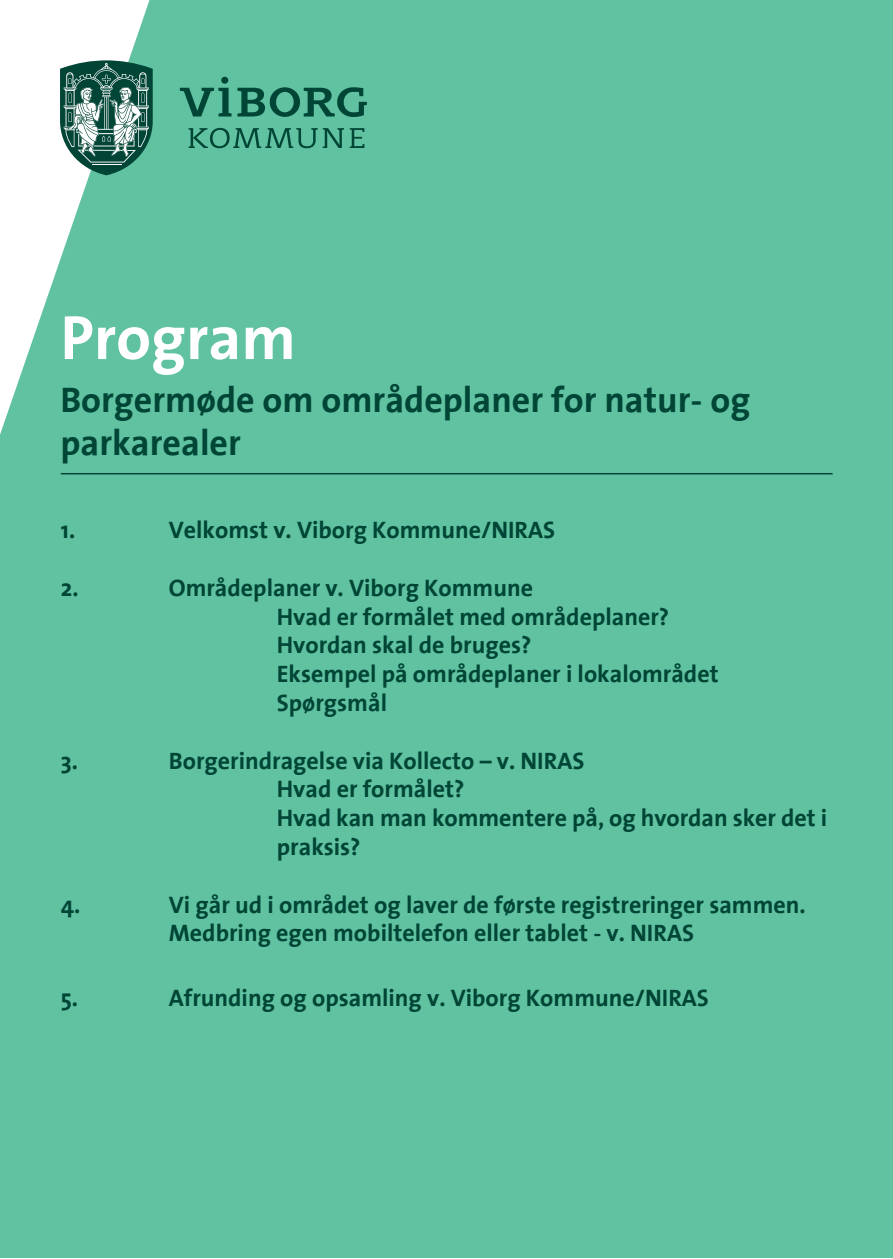
<style>
.page{position:relative;width:893px;height:1259px;background:#fff}
.page>*{position:absolute;margin:0;border:0;box-sizing:border-box;transform-origin:0 0}
.t1{font:700 63px "The Sans";color:#fff}
.t2{font:700 36px/43.2px "The Sans";color:#004535}
.t3{font:700 24px/28.8px "The Sans";color:#004535}
</style>
<div class="page">
<div style="left:0;top:0;width:893px;height:1257px;background:#60c2a0"></div>
<svg style="left:0;top:0;width:149px;height:435px"></svg>
<hr style="left:61px;top:473px;width:772px;height:1px;background:#004535">
<div style="left:221px;top:77px;width:7px;height:7px;background:#004535;border-radius:50%"></div>
<svg style="left:180px;top:87px;width:187px;height:30px"></svg>
<svg style="left:189px;top:128px;width:155px;height:20px"></svg>
<svg style="left:350px;top:128px;width:14px;height:20px"></svg>
<svg style="left:60px;top:60px;width:93px;height:115px;background:#58897c"></svg>
<hr style="left:92px;top:164px;width:30px;height:1px;background:#fff">
<p class="t1" style="left:60px;top:285px;width:237px">Program</p>
<p class="t2" style="left:60px;top:377px;width:691px">Borgermøde om områdeplaner for natur- og parkarealer</p>
<p class="t3" style="left:61px;top:515px;width:16px">1.</p>
<p class="t3" style="left:169px;top:515px;width:388px">Velkomst v. Viborg Kommune/NIRAS</p>
<p class="t3" style="left:61px;top:572px;width:19px">2.</p>
<p class="t3" style="left:169px;top:572px;width:366px">Områdeplaner v. Viborg Kommune</p>
<p class="t3" style="left:277px;top:601px;width:394px">Hvad er formålet med områdeplaner?</p>
<p class="t3" style="left:277px;top:630px;width:256px">Hvordan skal de bruges?</p>
<p class="t3" style="left:277px;top:659px;width:443px">Eksempel på områdeplaner i lokalområdet</p>
<p class="t3" style="left:277px;top:688px;width:112px">Spørgsmål</p>
<p class="t3" style="left:61px;top:745px;width:19px">3.</p>
<p class="t3" style="left:169px;top:745px;width:417px">Borgerindragelse via Kollecto – v. NIRAS</p>
<p class="t3" style="left:277px;top:774px;width:189px">Hvad er formålet?</p>
<p class="t3" style="left:277px;top:803px;width:552px">Hvad kan man kommentere på, og hvordan sker det i praksis?</p>
<p class="t3" style="left:61px;top:889px;width:21px">4.</p>
<p class="t3" style="left:169px;top:889px;width:638px">Vi går ud i området og laver de første registreringer sammen.<br>Medbring egen mobiltelefon eller tablet - v. NIRAS</p>
<p class="t3" style="left:61px;top:983px;width:19px">5.</p>
<p class="t3" style="left:169px;top:983px;width:542px">Afrunding og opsamling v. Viborg Kommune/NIRAS</p>
</div>
